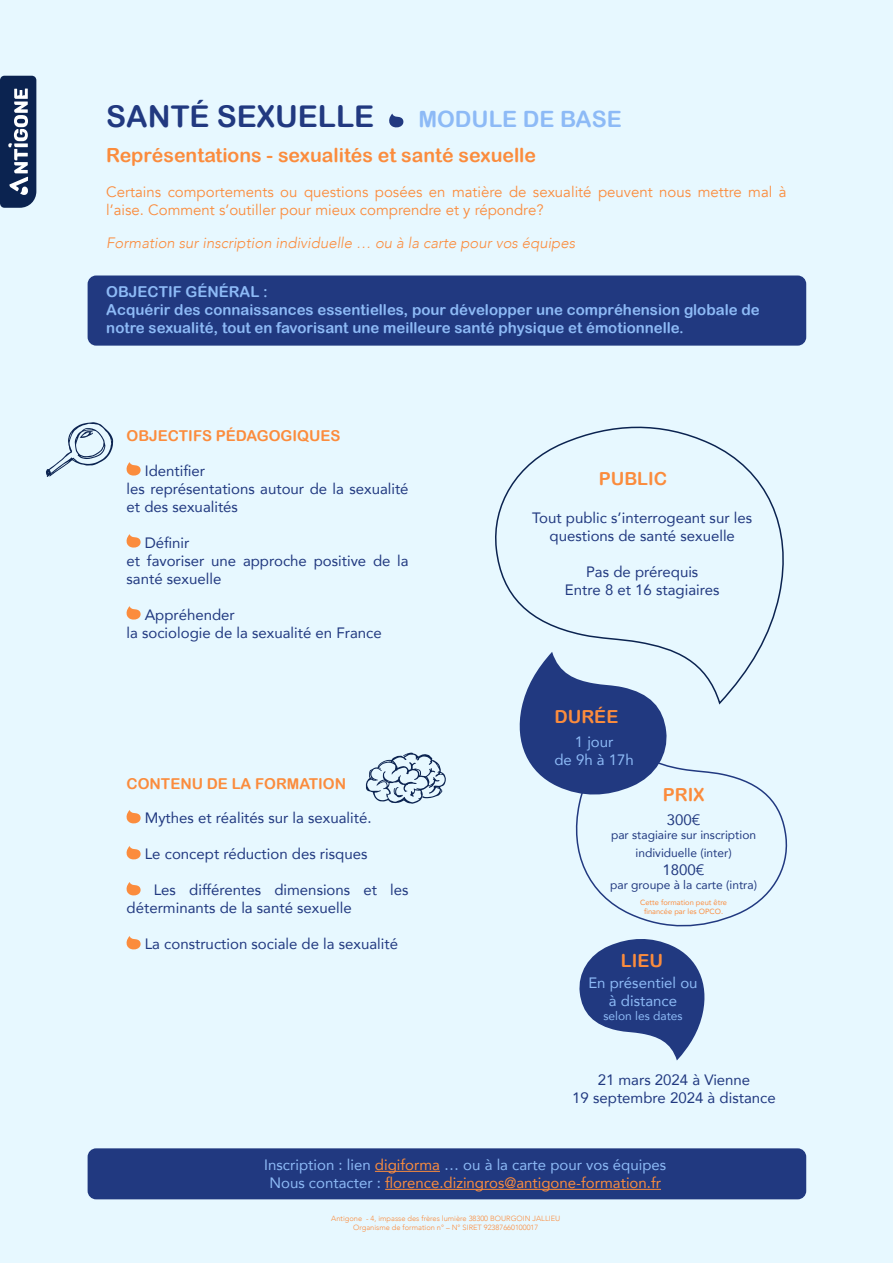
<style>
.page{position:relative;width:893px;height:1263px;background:#e7f8ff}
.page>*{position:absolute;margin:0;border:0;box-sizing:border-box;transform-origin:0 0}
.t1{font:30px "Arial Rounded MT Bold";color:#213980}
.t2{font:22.5px "Arial Rounded MT Bold";color:#8dbaf6}
.t3{font:19.5px "Arial Rounded MT Bold";color:#fb8c3d}
.t4{font:18px "Arial Rounded MT Bold";color:#fb8c3d}
.t5{font:15px/18px "Avenir";color:#213980}
.t6{font:15px/18px "Arial Rounded MT Bold";color:#8dbaf6}
.t7{font:15px/18px "Avenir";color:#8dbaf6;text-align:center}
.t8{font:15px/18px "Avenir";color:#fb8c3d}
.t9{font:italic 300 15px "Avenir";color:#fb8c3d}
.t10{font:15px "Arial Rounded MT Bold";color:#fb8c3d}
.t11{font:12px/18px "Avenir";color:#213980;text-align:center}
.t12{font:12px "Avenir";color:#8dbaf6}
.t13{font:300 7.5px/9px "Avenir";color:#fb8c3d;text-align:center}
.t14{font:7.5px/9px "Avenir";color:#fb8c3d;text-align:center}
.s1{color:#fb8c3d}
</style>
<div class="page">
<svg style="left:579px;top:939px;width:126px;height:121px"></svg>
<svg style="left:389px;top:114px;width:15px;height:14px"></svg>
<div style="left:88px;top:275px;width:718px;height:71px;background:#213980;border-radius:9px"></div>
<svg style="left:575px;top:765px;width:213px;height:162px"></svg>
<div style="left:88px;top:1148px;width:718px;height:51px;background:#213980;border-radius:9px"></div>
<svg style="left:127px;top:462px;width:14px;height:14px"></svg>
<svg style="left:127px;top:534px;width:14px;height:14px"></svg>
<svg style="left:127px;top:606px;width:14px;height:14px"></svg>
<svg style="left:127px;top:810px;width:14px;height:13px"></svg>
<svg style="left:127px;top:846px;width:14px;height:13px"></svg>
<svg style="left:127px;top:882px;width:14px;height:13px"></svg>
<svg style="left:127px;top:936px;width:14px;height:13px"></svg>
<svg style="left:519px;top:705px;width:150px;height:93px"></svg>
<hr style="left:375px;top:1171px;width:65px;height:1px;background:#fb8c3d">
<hr style="left:385px;top:1189px;width:276px;height:1px;background:#fb8c3d">
<svg style="left:366px;top:753px;width:80px;height:51px"></svg>
<svg style="left:46px;top:422px;width:67px;height:55px"></svg>
<svg style="left:495px;top:426px;width:289px;height:279px"></svg>
<svg style="left:0;top:76px;width:36px;height:132px;background:#384c71"></svg>
<h1 class="t1" style="left:106px;top:99px;width:269px">SANTÉ SEXUELLE</h1>
<h2 class="t2" style="left:418px;top:106px;width:205px">MODULE DE BASE</h2>
<h3 class="t3" style="left:106px;top:143px;width:431px">Représentations - sexualités et santé sexuelle</h3>
<p class="t8" style="left:106px;top:183px;width:682px">Certains comportements ou questions posées en matière de sexualité peuvent nous mettre mal à l’aise. Comment s’outiller pour mieux comprendre et y répondre?</p>
<p class="t9" style="left:106px;top:234px;width:470px">Formation sur inscription individuelle … ou à la carte pour vos équipes</p>
<p class="t6" style="left:106px;top:283px;width:655px">OBJECTIF GÉNÉRAL :<br>Acquérir des connaissances essentielles, pour développer une compréhension globale de notre sexualité, tout en favorisant une meilleure santé physique et émotionnelle.</p>
<p class="t10" style="left:127px;top:427px;width:215px">OBJECTIFS PÉDAGOGIQUES</p>
<p class="t5" style="left:127px;top:461px;width:284px;text-indent:18px">Identifier<br>les représentations autour de la sexualité et des sexualités</p>
<p class="t5" style="left:127px;top:533px;width:284px;text-indent:18px">Définir<br>et favoriser une approche positive de la santé sexuelle</p>
<p class="t5" style="left:127px;top:605px;width:257px;text-indent:18px">Appréhender<br>la sociologie de la sexualité en France</p>
<p class="t10" style="left:127px;top:775px;width:221px">CONTENU DE LA FORMATION</p>
<p class="t5" style="left:145px;top:809px;width:228px">Mythes et réalités sur la sexualité.</p>
<p class="t5" style="left:145px;top:845px;width:224px">Le concept réduction des risques</p>
<p class="t5" style="left:127px;top:881px;width:284px;text-indent:27px">Les différentes dimensions et les déterminants de la santé sexuelle</p>
<p class="t5" style="left:145px;top:935px;width:255px">La construction sociale de la sexualité</p>
<p class="t4" style="left:599px;top:468px;width:70px">PUBLIC</p>
<p class="t5" style="left:532px;top:508px;width:221px;text-align:center">Tout public s’interrogeant sur les questions de santé sexuelle</p>
<p class="t5" style="left:565px;top:562px;width:156px;text-align:center">Pas de prérequis<br>Entre 8 et 16 stagiaires</p>
<p class="t4" style="left:554px;top:706px;width:65px">DURÉE</p>
<p class="t7" style="left:554px;top:732px;width:81px">1 jour<br>de 9h à 17h</p>
<p class="t4" style="left:663px;top:784px;width:43px">PRIX</p>
<p class="t5" style="left:667px;top:810px;width:35px">300€</p>
<p class="t11" style="left:611px;top:825px;width:147px">par stagiaire sur inscription individuelle (inter)</p>
<p class="t5" style="left:663px;top:860px;width:44px">1800€</p>
<p class="t11" style="left:610px;top:876px;width:148px">par groupe à la carte (intra)</p>
<p class="t14" style="left:640px;top:898px;width:89px">Cette formation peut être financée par les OPCO.</p>
<p class="t4" style="left:621px;top:950px;width:44px">LIEU</p>
<p class="t7" style="left:588px;top:973px;width:111px">En présentiel ou à distance</p>
<p class="t12" style="left:603px;top:1006px;width:81px">selon les dates</p>
<p class="t5" style="left:572px;top:1070px;width:205px;text-align:center">21 mars 2024 à Vienne<br>19 septembre 2024 à distance</p>
<p class="t7" style="left:264px;top:1155px;width:403px">Inscription : lien <span class="s1">digiforma</span> … ou à la carte pour vos équipes<br>Nous contacter : <span class="s1">florence.dizingros@antigone-formation.fr</span></p>
<p class="t13" style="left:331px;top:1214px;width:231px">Antigone - 4, impasse des frères lumière 38300 BOURGOIN JALLIEU<br>Organisme de formation n° – N° SIRET 92387660100017</p>
</div>
